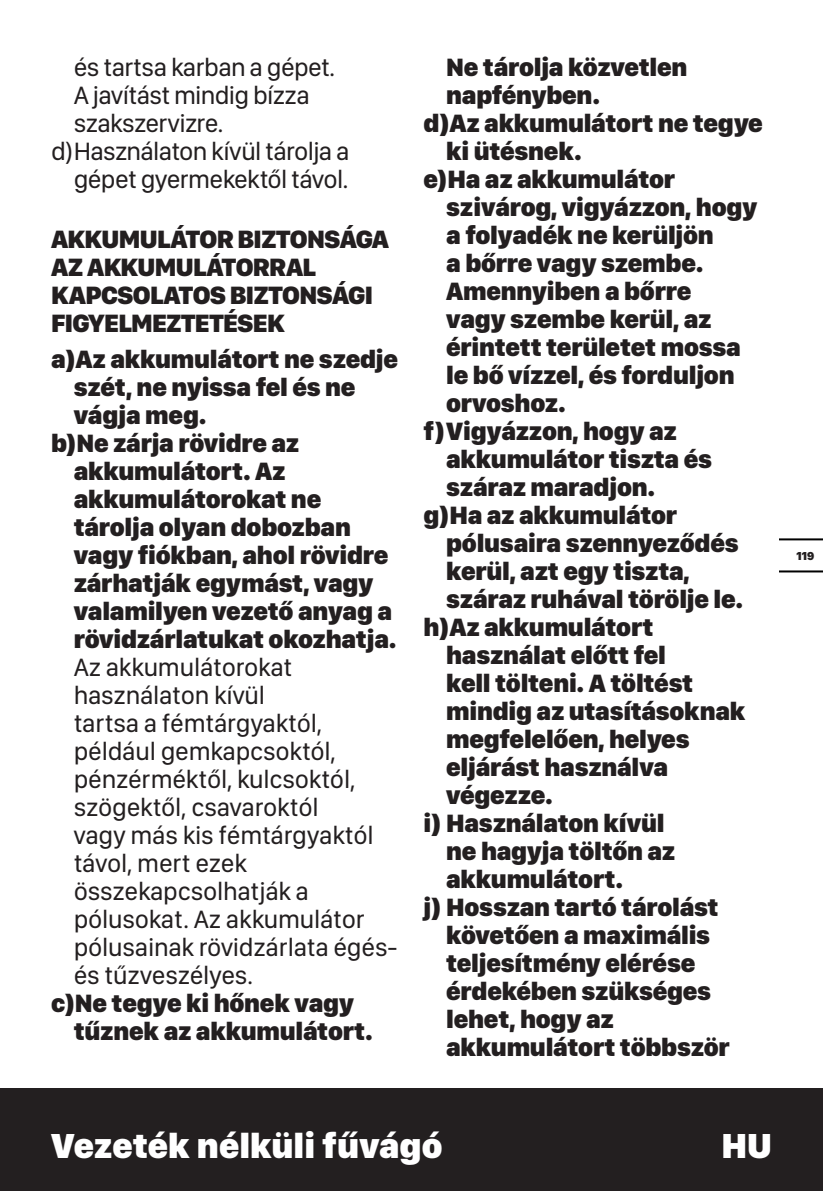
<style>
.page{position:relative;width:823px;height:1191px;background:#fff}
.page>*{position:absolute;margin:0;border:0;box-sizing:border-box;transform-origin:0 0}
.t1{font:900 36px "SF Compact Display";color:#fff}
.t2{font:900 26px/28px "SF Compact Display";letter-spacing:-.01em;color:#231f20}
.t3{font:26px/28px "SF Compact Display";letter-spacing:-.01em;color:#231f20}
.t4{font:900 12px "SF Compact Display";color:#231f20}
.s1{font-weight:900}
</style>
<div class="page">
<div style="left:0;top:1089px;width:822px;height:102px;background:#231f20"></div>
<hr style="left:779px;top:570px;width:43px;height:2px;background:#000">
<hr style="left:779px;top:538px;width:43px;height:2px;background:#000">
<p class="t3" style="left:74px;top:52px;width:263px">és tartsa karban a gépet.<br>A javítást mindig bízza szakszervizre.</p>
<p class="t3" style="left:51px;top:136px;width:300px;text-align:right">d)Használaton kívül tárolja a gépet gyermekektől távol.</p>
<p class="t2" style="left:51px;top:224px;width:339px">AKKUMULÁTOR BIZTONSÁGA</p>
<p class="t2" style="left:51px;top:252px;width:323px">AZ AKKUMULÁTORRAL<br>KAPCSOLATOS BIZTONSÁGI<br>FIGYELMEZTETÉSEK</p>
<p class="t2" style="left:74px;top:344px;width:326px;text-indent:-23px">a)Az akkumulátort ne szedje szét, ne nyissa fel és ne vágja meg.</p>
<p class="t3" style="left:74px;top:428px;width:325px;text-indent:-23px"><span class="s1">b)Ne zárja rövidre az akkumulátort. Az akkumulátorokat ne tárolja olyan dobozban vagy fiókban, ahol rövidre zárhatják egymást, vagy valamilyen vezető anyag a rövidzárlatukat okozhatja.<br></span>Az akkumulátorokat használaton kívül<br>tartsa a fémtárgyaktól, például gemkapcsoktól, pénzérméktől, kulcsoktól, szögektől, csavaroktól<br>vagy más kis fémtárgyaktól távol, mert ezek összekapcsolhatják a pólusokat. Az akkumulátor pólusainak rövidzárlata égés&shy;és tűzveszélyes.</p>
<p class="t2" style="left:74px;top:988px;width:300px;text-indent:-23px">c)Ne tegye ki hőnek vagy tűznek az akkumulátort.</p>
<p class="t2" style="left:446px;top:52px;width:243px">Ne tárolja közvetlen napfényben.</p>
<p class="t2" style="left:446px;top:108px;width:318px;text-indent:-23px">d)Az akkumulátort ne tegye ki ütésnek.</p>
<p class="t2" style="left:446px;top:164px;width:312px;text-indent:-23px">e)Ha az akkumulátor szivárog, vigyázzon, hogy a folyadék ne kerüljön<br>a bőrre vagy szembe.<br>Amennyiben a bőrre<br>vagy szembe kerül, az érintett területet mossa le bő vízzel, és forduljon orvoshoz.</p>
<p class="t2" style="left:446px;top:416px;width:267px;text-indent:-23px">f)Vigyázzon, hogy az akkumulátor tiszta és száraz maradjon.</p>
<p class="t2" style="left:446px;top:500px;width:298px;text-indent:-23px">g)Ha az akkumulátor pólusaira szennyeződés kerül, azt egy tiszta, száraz ruhával törölje le.</p>
<p class="t2" style="left:446px;top:612px;width:301px;text-indent:-23px">h)Az akkumulátort használat előtt fel<br>kell tölteni. A töltést mindig az utasításoknak megfelelően, helyes eljárást használva végezze.</p>
<p class="t2" style="left:446px;top:808px;width:230px;text-indent:-23px">i) Használaton kívül ne hagyja töltőn az akkumulátort.</p>
<p class="t2" style="left:446px;top:892px;width:285px;text-indent:-23px">j) Hosszan tartó tárolást követően a maximális teljesítmény elérése érdekében szükséges lehet, hogy az akkumulátort többször</p>
<p class="t4" style="left:796px;top:548px;width:19px">119</p>
<h1 class="t1" style="left:51px;top:1120px;width:393px">Vezeték nélküli fűvágó</h1>
<h1 class="t1" style="left:721px;top:1120px;width:52px">HU</h1>
</div>
